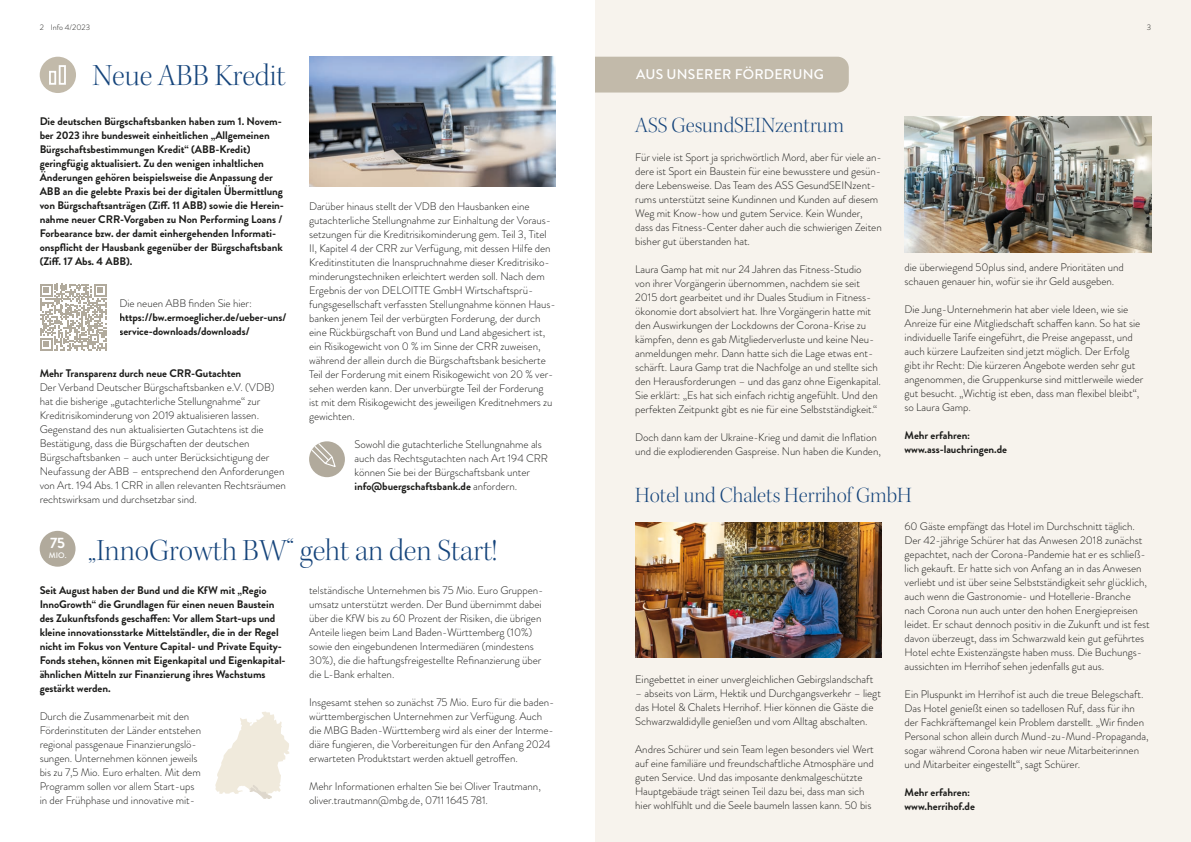
<style>
.page{position:relative;width:1191px;height:842px;background:#fff}
.page>*{position:absolute;margin:0;border:0;box-sizing:border-box;transform-origin:0 0}
.t1{font:31px "Kepler Std Light Disp";color:#15447b}
.t2{font:22px "Kepler Std Light Disp";color:#15447b}
.t3{font:700 15px "Brandon Grotesque";color:#fff}
.t4{font:500 14px "Brandon Grotesque";letter-spacing:.015em;color:#fff}
.t5{font:300 11px/14px "Brandon Grotesque";letter-spacing:-.005em;color:#1d1d1b}
.t6{font:700 11px/14px "Brandon Grotesque";letter-spacing:-.005em;color:#1d1d1b}
.t7{font:300 8px "Brandon Grotesque";color:#1d1d1b}
.t8{font:500 8px "Brandon Grotesque";color:#fff}
.s1{font-weight:700}
</style>
<div class="page">
<div style="left:595px;top:0;width:596px;height:842px;background:#f7f3ed"></div>
<img style="left:635px;top:522px;width:247px;height:136px">
<img style="left:904px;top:117px;width:247px;height:135px">
<div style="left:40px;top:531px;width:36px;height:36px;background:#b1aa9c;border-radius:50%"></div>
<svg style="left:215px;top:711px;width:74px;height:88px"></svg>
<div style="left:595px;top:57px;width:253px;height:36px;background:#c2baaa"></div>
<svg style="left:40px;top:284px;width:66px;height:66px"></svg>
<img style="left:309px;top:57px;width:247px;height:129px">
<div style="left:40px;top:57px;width:36px;height:36px;background:#c2baaa;border-radius:50%"></div>
<svg style="left:49px;top:65px;width:17px;height:20px"></svg>
<div style="left:309px;top:441px;width:36px;height:36px;background:#b1aa9c;border-radius:50%"></div>
<svg style="left:309px;top:441px;width:27px;height:27px"></svg>
<p class="t7" style="left:40px;top:21px;width:52px">2 Info 4/2023</p>
<p class="t7" style="left:1147px;top:21px;width:6px">3</p>
<h1 class="t1" style="left:92px;top:58px;width:195px">Neue ABB Kredit</h1>
<p class="t6" style="left:40px;top:114px;width:246px">Die deutschen Bürgschaftsbanken haben zum 1. Novem&shy;ber 2023 ihre bundesweit einheitlichen „Allgemeinen Bürgschaftsbestimmungen Kredit“ (ABB-Kredit) geringfügig aktualisiert. Zu den wenigen inhaltlichen Änderungen gehören beispielsweise die Anpassung der ABB an die gelebte Praxis bei der digitalen Übermittlung von Bürgschaftsanträgen (Ziff. 11 ABB) sowie die Herein&shy;nahme neuer CRR-Vorgaben zu Non Performing Loans / Forbearance bzw. der damit einhergehenden Informati&shy;onspflicht der Hausbank gegenüber der Bürgschaftsbank (Ziff. 17 Abs. 4 ABB).</p>
<p class="t5" style="left:119px;top:296px;width:134px">Die neuen ABB finden Sie hier:</p>
<p class="t6" style="left:119px;top:310px;width:168px">https://bw.ermoeglicher.de/ueber-uns/ service-downloads/downloads/</p>
<p class="t6" style="left:40px;top:366px;width:203px">Mehr Transparenz durch neue CRR-Gutachten</p>
<p class="t5" style="left:40px;top:380px;width:248px">Der Verband Deutscher Bürgschaftsbanken e.V. (VDB) hat die bisherige „gutachterliche Stellungnahme“ zur Kreditrisikominderung von 2019 aktualisieren lassen.<br>Gegenstand des nun aktualisierten Gutachtens ist die Bestätigung, dass die Bürgschaften der deutschen Bürgschaftsbanken – auch unter Berücksichtigung der Neufassung der ABB – entsprechend den Anforderungen von Art. 194 Abs. 1 CRR in allen relevanten Rechtsräumen rechtswirksam und durchsetzbar sind.</p>
<p class="t5" style="left:309px;top:199px;width:248px">Darüber hinaus stellt der VDB den Hausbanken eine gutachterliche Stellungnahme zur Einhaltung der Voraus&shy;setzungen für die Kreditrisikominderung gem. Teil 3, Titel II, Kapitel 4 der CRR zur Verfügung, mit dessen Hilfe den Kreditinstituten die Inanspruchnahme dieser Kreditrisiko&shy;minderungstechniken erleichtert werden soll. Nach dem Ergebnis der von DELOITTE GmbH Wirtschaftsprü&shy;fungsgesellschaft verfassten Stellungnahme können Haus&shy;banken jenem Teil der verbürgten Forderung, der durch eine Rückbürgschaft von Bund und Land abgesichert ist, ein Risikogewicht von 0 % im Sinne der CRR zuweisen, während der allein durch die Bürgschaftsbank besicherte Teil der Forderung mit einem Risikogewicht von 20 % ver&shy;sehen werden kann. Der unverbürgte Teil der Forderung ist mit dem Risikogewicht des jeweiligen Kreditnehmers zu gewichten.</p>
<p class="t5" style="left:354px;top:437px;width:195px">Sowohl die gutachterliche Stellungnahme als auch das Rechtsgutachten nach Art 194 CRR können Sie bei der Bürgschaftsbank unter <span class="s1">info@buergschaftsbank.de</span> anfordern.</p>
<h1 class="t1" style="left:88px;top:533px;width:410px">„InnoGrowth BW“ geht an den Start!</h1>
<p class="t6" style="left:40px;top:583px;width:247px">Seit August haben der Bund und die KfW mit „Regio InnoGrowth“ die Grundlagen für einen neuen Baustein des Zukunftsfonds geschaffen: Vor allem Start-ups und kleine innovationsstarke Mittelständler, die in der Regel nicht im Fokus von Venture Capital- und Private Equity-Fonds stehen, können mit Eigenkapital und Eigenkapital&shy;ähnlichen Mitteln zur Finanzierung ihres Wachstums gestärkt werden.</p>
<p class="t5" style="left:40px;top:709px;width:163px">Durch die Zusammenarbeit mit den Förderinstituten der Länder entstehen regional passgenaue Finanzierungslö&shy;sungen. Unternehmen können jeweils bis zu 7,5 Mio. Euro erhalten. Mit dem Programm sollen vor allem Start-ups in der Frühphase und innovative mit-</p>
<h3 class="t3" style="left:50px;top:533px;width:17px">75</h3>
<p class="t8" style="left:49px;top:550px;width:19px">MIO.</p>
<p class="t5" style="left:309px;top:583px;width:236px">telständische Unternehmen bis 75 Mio. Euro Gruppen&shy;umsatz unterstützt werden. Der Bund übernimmt dabei über die KfW bis zu 60 Prozent der Risiken, die übrigen Anteile liegen beim Land Baden-Württemberg (10%) sowie den eingebundenen Intermediären (mindestens 30%), die die haftungsfreigestellte Refinanzierung über die L-Bank erhalten.</p>
<p class="t5" style="left:309px;top:695px;width:247px">Insgesamt stehen so zunächst 75 Mio. Euro für die baden&shy;württembergischen Unternehmen zur Verfügung. Auch die MBG Baden-Württemberg wird als einer der Interme&shy;diäre fungieren, die Vorbereitungen für den Anfang 2024 erwarteten Produktstart werden aktuell getroffen.</p>
<p class="t5" style="left:309px;top:779px;width:233px">Mehr Informationen erhalten Sie bei Oliver Trautmann, oliver.trautmann@mbg.de, 0711 1645 781.</p>
<p class="t4" style="left:636px;top:65px;width:189px">AUS UNSERER FÖRDERUNG</p>
<h2 class="t2" style="left:635px;top:113px;width:210px">ASS GesundSEINzentrum</h2>
<p class="t5" style="left:635px;top:150px;width:248px">Für viele ist Sport ja sprichwörtlich Mord, aber für viele an&shy;dere ist Sport ein Baustein für eine bewusstere und gesün&shy;dere Lebensweise. Das Team des ASS GesundSEINzent&shy;rums unterstützt seine Kundinnen und Kunden auf diesem Weg mit Know-how und gutem Service. Kein Wunder, dass das Fitness-Center daher auch die schwierigen Zeiten bisher gut überstanden hat.</p>
<p class="t5" style="left:635px;top:262px;width:247px">Laura Gamp hat mit nur 24 Jahren das Fitness-Studio<br>von ihrer Vorgängerin übernommen, nachdem sie seit 2015 dort gearbeitet und ihr Duales Studium in Fitness&shy;ökonomie dort absolviert hat. Ihre Vorgängerin hatte mit den Auswirkungen der Lockdowns der Corona-Krise zu kämpfen, denn es gab Mitgliederverluste und keine Neu&shy;anmeldungen mehr. Dann hatte sich die Lage etwas ent&shy;schärft. Laura Gamp trat die Nachfolge an und stellte sich den Herausforderungen – und das ganz ohne Eigenkapital.<br>Sie erklärt: „Es hat sich einfach richtig angefühlt. Und den perfekten Zeitpunkt gibt es nie für eine Selbstständigkeit.“</p>
<p class="t5" style="left:635px;top:430px;width:247px">Doch dann kam der Ukraine-Krieg und damit die Inflation und die explodierenden Gaspreise. Nun haben die Kunden,</p>
<p class="t5" style="left:904px;top:261px;width:221px">die überwiegend 50plus sind, andere Prioritäten und schauen genauer hin, wofür sie ihr Geld ausgeben.</p>
<p class="t5" style="left:904px;top:303px;width:240px">Die Jung-Unternehmerin hat aber viele Ideen, wie sie Anreize für eine Mitgliedschaft schaffen kann. So hat sie individuelle Tarife eingeführt, die Preise angepasst, und auch kürzere Laufzeiten sind jetzt möglich. Der Erfolg gibt ihr Recht: Die kürzeren Angebote werden sehr gut angenommen, die Gruppenkurse sind mittlerweile wieder gut besucht. „Wichtig ist eben, dass man flexibel bleibt“, so Laura Gamp.</p>
<p class="t6" style="left:904px;top:429px;width:104px">Mehr erfahren: www.ass-lauchringen.de</p>
<h2 class="t2" style="left:635px;top:483px;width:278px">Hotel und Chalets Herrihof GmbH</h2>
<p class="t5" style="left:635px;top:672px;width:240px">Eingebettet in einer unvergleichlichen Gebirgslandschaft</p>
<p class="t5" style="left:635px;top:686px;width:247px">– abseits von Lärm, Hektik und Durchgangsverkehr – liegt das Hotel &amp; Chalets Herrihof. Hier können die Gäste die<br>Schwarzwaldidylle genießen und vom Alltag abschalten.</p>
<p class="t5" style="left:635px;top:742px;width:240px">Andres Schürer und sein Team legen besonders viel Wert auf eine familiäre und freundschaftliche Atmosphäre und guten Service. Und das imposante denkmalgeschützte Hauptgebäude trägt seinen Teil dazu bei, dass man sich hier wohlfühlt und die Seele baumeln lassen kann. 50 bis</p>
<p class="t5" style="left:904px;top:519px;width:247px">60 Gäste empfängt das Hotel im Durchschnitt täglich.<br>Der 42-jährige Schürer hat das Anwesen 2018 zunächst gepachtet, nach der Corona-Pandemie hat er es schließ&shy;lich gekauft. Er hatte sich von Anfang an in das Anwesen verliebt und ist über seine Selbstständigkeit sehr glücklich, auch wenn die Gastronomie- und Hotellerie-Branche nach Corona nun auch unter den hohen Energiepreisen leidet. Er schaut dennoch positiv in die Zukunft und ist fest davon überzeugt, dass im Schwarzwald kein gut geführtes Hotel echte Existenzängste haben muss. Die Buchungs&shy;aussichten im Herrihof sehen jedenfalls gut aus.</p>
<p class="t5" style="left:904px;top:687px;width:245px">Ein Pluspunkt im Herrihof ist auch die treue Belegschaft.<br>Das Hotel genießt einen so tadellosen Ruf, dass für ihn der Fachkräftemangel kein Problem darstellt. „Wir finden Personal schon allein durch Mund-zu-Mund-Propaganda, sogar während Corona haben wir neue Mitarbeiterinnen und Mitarbeiter eingestellt“, sagt Schürer.</p>
<p class="t6" style="left:904px;top:786px;width:72px">Mehr erfahren: www.herrihof.de</p>
</div>
